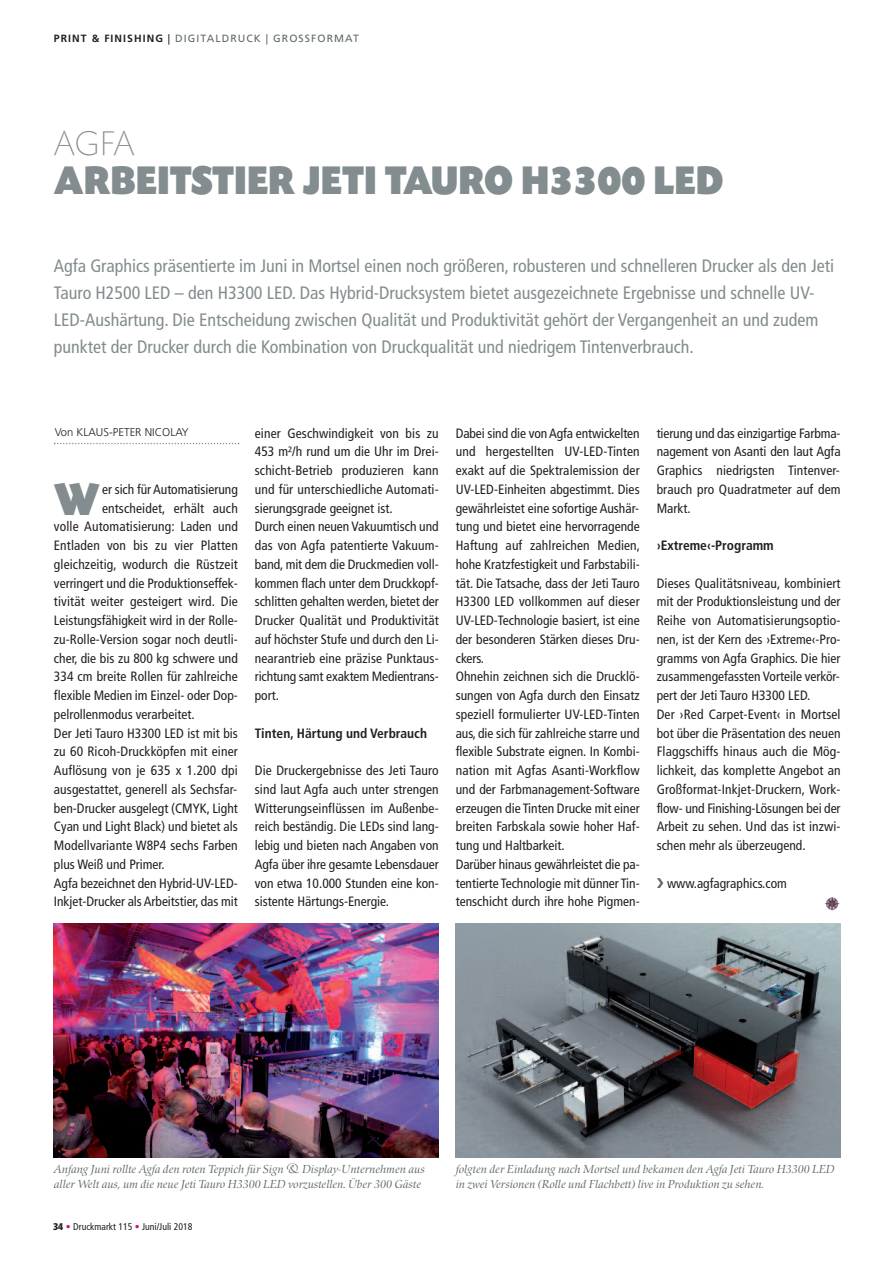
<style>
.page{position:relative;width:893px;height:1263px;background:#fff}
.page>*{position:absolute;margin:0;border:0;box-sizing:border-box;transform-origin:0 0}
.t1{font:48px "Today SB Ultra";color:#838c8e;scale:.9 1}
.t2{font:42px "Today SB Ultra";color:#838c8e;scale:.9 1}
.t3{font:300 expanded 36px "Today SB";color:#838c8e}
.t4{font:condensed 18px/27px "Frutiger LT Std";color:#838c8e}
.t5{font:condensed 13.5px/18.8px "Frutiger LT Std";color:#231f20}
.t6{font:700 condensed 13.5px "Frutiger LT Std";color:#231f20}
.t7{font:italic 12px/15px "Zapf Renais SB";color:#60696a}
.t8{font:300 11.25px "Frutiger LT Std";color:#231f20}
.t9{font:10.5px "Frutiger LT Std";letter-spacing:.1em;color:#60696a}
.t10{font:condensed 9.75px "Frutiger LT Std";color:#231f20}
.s1{font-weight:700;color:#231f20}
.s2{color:#231f20}
.s3{font-weight:900}
.s4{font-family:"Frutiger";font-weight:700;color:#c61882}
.s5{font-family:"Frutiger";color:#c61882}
</style>
<div class="page">
<svg style="left:54px;top:443px;width:185px;height:1px"></svg>
<img style="left:54px;top:923px;width:385px;height:234px">
<img style="left:456px;top:923px;width:385px;height:234px">
<svg style="left:824px;top:896px;width:13px;height:15px"></svg>
<svg style="left:832px;top:897px;width:8px;height:10px"></svg>
<p class="t9" style="left:54px;top:35px;width:306px"><span class="s1">PRINT &amp; FINISHING</span> <span class="s2">|</span> DIGITALDRUCK | GROSSFORMAT</p>
<h3 class="t3" style="left:54px;top:122px;width:82px">AGFA</h3>
<h2 class="t2" style="left:54px;top:155px;width:745px">ARBEITSTIER JETI TAURO H3300 LED</h2>
<p class="t4" style="left:54px;top:254px;width:782px">Agfa Graphics präsentierte im Juni in Mortsel einen noch größeren, robusteren und schnelleren Drucker als den Jeti Tauro H2500 LED – den H3300 LED. Das Hybrid-Drucksystem bietet ausgezeichnete Ergebnisse und schnelle UV-LED-Aushärtung. Die Entscheidung zwischen Qualität und Produktivität gehört der Vergangenheit an und zudem punktet der Drucker durch die Kombination von Druckqualität und niedrigem Tintenverbrauch.</p>
<p class="t8" style="left:55px;top:427px;width:136px">Von KLAUS-PETER NICOLAY</p>
<h1 class="t1" style="left:54px;top:471px;width:53px">W</h1>
<p class="t5" style="left:102px;top:481px;width:137px">er sich für Automatisierung</p>
<p class="t5" style="left:102px;top:500px;width:137px">entscheidet, erhält auch</p>
<p class="t5" style="left:54px;top:518px;width:185px">volle Automatisierung: Laden und</p>
<p class="t5" style="left:54px;top:537px;width:185px">Entladen von bis zu vier Platten</p>
<p class="t5" style="left:54px;top:556px;width:185px">gleichzeitig, wodurch die Rüstzeit</p>
<p class="t5" style="left:54px;top:575px;width:185px">verringert und die Produktionseffek-</p>
<p class="t5" style="left:54px;top:593px;width:185px">tivität weiter gesteigert wird. Die</p>
<p class="t5" style="left:54px;top:612px;width:185px">Leistungsfähigkeit wird in der Rolle-</p>
<p class="t5" style="left:54px;top:631px;width:185px">zu-Rolle-Version sogar noch deutli-</p>
<p class="t5" style="left:54px;top:650px;width:185px">cher, die bis zu 800 kg schwere und</p>
<p class="t5" style="left:54px;top:668px;width:185px">334 cm breite Rollen für zahlreiche</p>
<p class="t5" style="left:54px;top:687px;width:185px">flexible Medien im Einzel- oder Dop-</p>
<p class="t5" style="left:54px;top:706px;width:142px">pelrollenmodus verarbeitet.</p>
<p class="t5" style="left:54px;top:725px;width:185px">Der Jeti Tauro H3300 LED ist mit bis</p>
<p class="t5" style="left:54px;top:743px;width:185px">zu 60 Ricoh-Druckköpfen mit einer</p>
<p class="t5" style="left:54px;top:762px;width:185px">Auflösung von je 635 x 1.200 dpi</p>
<p class="t5" style="left:54px;top:781px;width:185px">ausgestattet, generell als Sechsfar-</p>
<p class="t5" style="left:54px;top:800px;width:185px">ben-Drucker ausgelegt (CMYK, Light</p>
<p class="t5" style="left:54px;top:818px;width:185px">Cyan und Light Black) und bietet als</p>
<p class="t5" style="left:54px;top:837px;width:185px">Modellvariante W8P4 sechs Farben</p>
<p class="t5" style="left:54px;top:856px;width:112px">plus Weiß und Primer.</p>
<p class="t5" style="left:54px;top:875px;width:185px">Agfa bezeichnet den Hybrid-UV-LED-</p>
<p class="t5" style="left:54px;top:893px;width:185px">Inkjet-Drucker als Arbeitstier, das mit</p>
<p class="t5" style="left:255px;top:424px;width:185px">einer Geschwindigkeit von bis zu<br>453 m²/h rund um die Uhr im Drei&shy;schicht-Betrieb produzieren kann und für unterschiedliche Automati&shy;sierungsgrade geeignet ist.<br>Durch einen neuen Vakuumtisch und das von Agfa patentierte Vakuum&shy;band, mit dem die Druckmedien voll&shy;kommen flach unter dem Druckkopf&shy;schlitten gehalten werden, bietet der<br>Drucker Qualität und Produktivität auf höchster Stufe und durch den Li&shy;nearantrieb eine präzise Punktaus&shy;richtung samt exaktem Medientrans&shy;port.</p>
<p class="t6" style="left:255px;top:727px;width:174px">Tinten, Härtung und Verbrauch</p>
<p class="t5" style="left:255px;top:762px;width:185px;text-align:justify">Die Druckergebnisse des Jeti Tauro sind laut Agfa auch unter strengen Witterungseinflüssen im Außenbe&shy;reich beständig. Die LEDs sind lang&shy;lebig und bieten nach Angaben von Agfa über ihre gesamte Lebensdauer von etwa 10.000 Stunden eine kon&shy;sistente Härtungs-Energie.</p>
<p class="t5" style="left:456px;top:424px;width:186px">Dabei sind die vonAgfa entwickelten und hergestellten UV-LED-Tinten exakt auf die Spektralemission der UV-LED-Einheiten abgestimmt. Dies gewährleistet eine sofortige Aushär&shy;tung und bietet eine hervorragende Haftung auf zahlreichen Medien, hohe Kratzfestigkeit und Farbstabili&shy;tät. Die Tatsache, dass der Jeti Tauro H3300 LED vollkommen auf dieser UV-LED-Technologie basiert, ist eine der besonderen Stärken dieses Dru&shy;ckers.<br>Ohnehin zeichnen sich die Drucklö&shy;sungen von Agfa durch den Einsatz speziell formulierter UV-LED-Tinten aus, die sich für zahlreiche starre und flexible Substrate eignen. In Kombi&shy;nation mit Agfas Asanti-Workflow und der Farbmanagement-Software erzeugen die Tinten Drucke mit einer breiten Farbskala sowie hoher Haf&shy;tung und Haltbarkeit.<br>Darüber hinaus gewährleistet die pa&shy;tentierte Technologie mit dünner Tin&shy;tenschicht durch ihre hohe Pigmen-</p>
<p class="t5" style="left:657px;top:424px;width:185px;text-align:justify">tierung und das einzigartige Farbma&shy;nagement von Asanti den laut Agfa Graphics niedrigsten Tintenver&shy;brauch pro Quadratmeter auf dem Markt.</p>
<p class="t6" style="left:657px;top:540px;width:119px">›Extreme‹-Programm</p>
<p class="t5" style="left:657px;top:574px;width:185px">Dieses Qualitätsniveau, kombiniert mit der Produktionsleistung und der Reihe von Automatisierungsoptio&shy;nen, ist der Kern des ›Extreme‹-Pro&shy;gramms von Agfa Graphics. Die hier zusammengefassten Vorteile verkör&shy;pert der Jeti Tauro H3300 LED.<br>Der ›Red Carpet-Event‹ in Mortsel bot über die Präsentation des neuen Flaggschiffs hinaus auch die Mög&shy;lichkeit, das komplette Angebot an Großformat-Inkjet-Druckern, Work&shy;flow- und Finishing-Lösungen bei der Arbeit zu sehen. Und das ist inzwi&shy;schen mehr als überzeugend.</p>
<p class="t5" style="left:667px;top:874px;width:121px">www.agfagraphics.com</p>
<p class="t7" style="left:54px;top:1161px;width:372px">Anfang Juni rollte Agfa den roten Teppich für Sign &amp; Display-Unternehmen aus aller Welt aus, um die neue Jeti Tauro H3300 LED vorzustellen. Über 300 Gäste</p>
<p class="t7" style="left:456px;top:1161px;width:380px">folgten der Einladung nach Mortsel und bekamen den Agfa Jeti Tauro H3300 LED in zwei Versionen (Rolle und Flachbett) live in Produktion zu sehen.</p>
<p class="t10" style="left:53px;top:1222px;width:141px"><span class="s3">34</span> <span class="s4">•</span> Druckmarkt 115 <span class="s5">•</span> Juni/Juli 2018</p>
</div>
